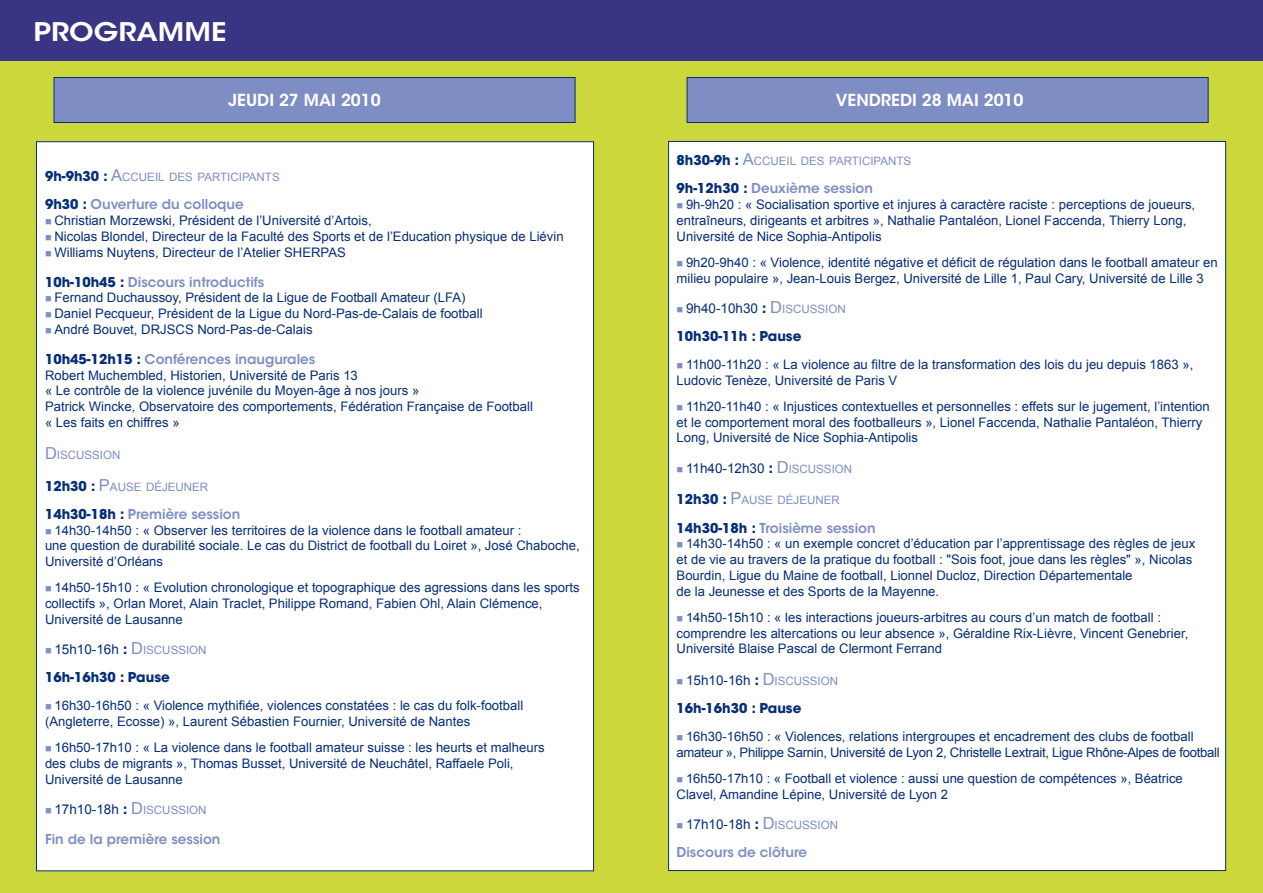
<style>
.page{position:relative;width:1263px;height:893px;background:#ccd73c}
.page>*{position:absolute;margin:0;border:0;box-sizing:border-box;transform-origin:0 0}
.t1{font:600 25.5px "ITC Avant Garde Std";color:#fff;scale:1.13 1}
.t2{font:600 16.5px "ITC Avant Garde Std";color:#fff}
.t3{font:600 13.5px "ITC Avant Garde Std";color:#7f8dc5}
.t4{font:13.5px "Arial";color:#062e77}
.t5{font:700 13.5px "ITC Avant Garde Std";color:#062e77}
.t6{font:13.2px/15.8px "Arial";color:#062e77}
.t7{font:13.2px/15.8px "Arial";letter-spacing:-.025em;color:#062e77}
.t8{font:11.55px "Arial";color:#7f8dc5}
.s1{font-family:"ITC Avant Garde Std";font-weight:700;font-size:13.5px;color:#062e77}
.s2{font-size:16.5px}
.s3{font-weight:700;color:#062e77}
.s4{color:#7f8dc5}
.s5{font-family:"ITC Avant Garde Std";font-weight:700}
.s6{font-size:16.5px;color:#7f8dc5}
.s7{font-size:11.55px;color:#7f8dc5}
</style>
<div class="page">
<div style="left:668px;top:141px;width:558px;height:730px;background:#fff;border:1px solid #062e77"></div>
<div style="left:0;top:0;width:1263px;height:60px;background:#383683"></div>
<div style="left:54px;top:77px;width:521px;height:46px;background:#7f8dc5;border:1px solid #062e77"></div>
<div style="left:687px;top:77px;width:521px;height:46px;background:#7f8dc5;border:1px solid #062e77"></div>
<div style="left:36px;top:141px;width:558px;height:730px;background:#fff;border:1px solid #062e77"></div>
<h1 class="t1" style="left:34px;top:15px;width:172px">PROGRAMME</h1>
<p class="t2" style="left:228px;top:90px;width:154px">JEUDI 27 MAI 2010</p>
<p class="t2" style="left:836px;top:90px;width:189px">VENDREDI 28 MAI 2010</p>
<p class="t8" style="left:45px;top:170px;width:236px"><span class="s1">9h-9h30 :</span> <span class="s2">A</span>CCUEIL DES PARTICIPANTS</p>
<p class="t3" style="left:45px;top:196px;width:200px"><span class="s3">9h30 :</span> Ouverture du colloque</p>
<p class="t6" style="left:45px;top:213px;width:328px"><span class="s4">■</span> Christian Morzewski, Président de l’Université d’Artois,</p>
<p class="t6" style="left:45px;top:229px;width:520px"><span class="s4">■</span> Nicolas Blondel, Directeur de la Faculté des Sports et de l’Education physique de Liévin</p>
<p class="t6" style="left:45px;top:244px;width:302px"><span class="s4">■</span> Williams Nuytens, Directeur de l’Atelier SHERPAS</p>
<p class="t3" style="left:45px;top:273px;width:221px"><span class="s3">10h-10h45 :</span> Discours introductifs</p>
<p class="t6" style="left:45px;top:290px;width:422px"><span class="s4">■</span> Fernand Duchaussoy, Président de la Ligue de Football Amateur (LFA)</p>
<p class="t6" style="left:45px;top:306px;width:439px"><span class="s4">■</span> Daniel Pecqueur, Président de la Ligue du Nord-Pas-de-Calais de football</p>
<p class="t6" style="left:45px;top:322px;width:269px"><span class="s4">■</span> André Bouvet, DRJSCS Nord-Pas-de-Calais</p>
<p class="t3" style="left:45px;top:350px;width:272px"><span class="s3">10h45-12h15 :</span> Conférences inaugurales</p>
<p class="t6" style="left:45px;top:367px;width:489px">Robert Muchembled, Historien, Université de Paris 13<br>« Le contrôle de la violence juvénile du Moyen-âge à nos jours »<br>Patrick Wincke, Observatoire des comportements, Fédération Française de Football « Les faits en chiffres »</p>
<p class="t8" style="left:45px;top:447px;width:77px"><span class="s2">D</span>ISCUSSION</p>
<p class="t8" style="left:45px;top:479px;width:165px"><span class="s1">12h30 :</span> <span class="s2">P</span>AUSE DÉJEUNER</p>
<p class="t3" style="left:45px;top:505px;width:197px"><span class="s3">14h30-18h :</span> Première session</p>
<p class="t6" style="left:45px;top:522px;width:536px"><span class="s4">■</span> 14h30-14h50 : « Observer les territoires de la violence dans le football amateur :<br>une question de durabilité sociale. Le cas du District de football du Loiret », José Chaboche,<br>Université d’Orléans</p>
<p class="t6" style="left:45px;top:580px;width:536px"><span class="s4">■</span> 14h50-15h10 : « Evolution chronologique et topographique des agressions dans les sports collectifs », Orlan Moret, Alain Traclet, Philippe Romand, Fabien Ohl, Alain Clémence,<br>Université de Lausanne</p>
<p class="t4" style="left:45px;top:640px;width:163px"><span class="s4">■</span> 15h10-16h <span class="s5">:</span> <span class="s6">D</span><span class="s7">ISCUSSION</span></p>
<p class="t5" style="left:45px;top:669px;width:126px">16h-16h30 : Pause</p>
<p class="t6" style="left:45px;top:698px;width:480px"><span class="s4">■</span> 16h30-16h50 : « Violence mythifiée, violences constatées : le cas du folk-football (Angleterre, Ecosse) », Laurent Sébastien Fournier, Université de Nantes</p>
<p class="t6" style="left:45px;top:740px;width:501px"><span class="s4">■</span> 16h50-17h10 : « La violence dans le football amateur suisse : les heurts et malheurs des clubs de migrants », Thomas Busset, Université de Neuchâtel, Raffaele Poli,<br>Université de Lausanne</p>
<p class="t4" style="left:45px;top:800px;width:163px"><span class="s4">■</span> 17h10-18h <span class="s5">:</span> <span class="s6">D</span><span class="s7">ISCUSSION</span></p>
<p class="t3" style="left:45px;top:830px;width:177px">Fin de la première session</p>
<p class="t8" style="left:676px;top:153px;width:236px"><span class="s1">8h30-9h :</span> <span class="s2">A</span>CCUEIL DES PARTICIPANTS</p>
<p class="t3" style="left:676px;top:180px;width:198px"><span class="s3">9h-12h30 :</span> Deuxième session</p>
<p class="t6" style="left:676px;top:197px;width:520px"><span class="s4">■</span> 9h-9h20 : « Socialisation sportive et injures à caractère raciste : perceptions de joueurs, entraîneurs, dirigeants et arbitres », Nathalie Pantaléon, Lionel Faccenda, Thierry Long,<br>Université de Nice Sophia-Antipolis</p>
<p class="t6" style="left:676px;top:254px;width:543px"><span class="s4">■</span> 9h20-9h40 : « Violence, identité négative et déficit de régulation dans le football amateur en milieu populaire », Jean-Louis Bergez, Université de Lille 1, Paul Cary, Université de Lille 3</p>
<p class="t4" style="left:676px;top:299px;width:171px"><span class="s4">■</span> 9h40-10h30 <span class="s5">:</span> <span class="s6">D</span><span class="s7">ISCUSSION</span></p>
<p class="t5" style="left:676px;top:327px;width:126px">10h30-11h : Pause</p>
<p class="t6" style="left:676px;top:356px;width:518px"><span class="s4">■</span> 11h00-11h20 : « La violence au filtre de la transformation des lois du jeu depuis 1863 »,<br>Ludovic Tenèze, Université de Paris V</p>
<p class="t6" style="left:676px;top:398px;width:535px"><span class="s4">■</span> 11h20-11h40 : « Injustices contextuelles et personnelles : effets sur le jugement, l’intention et le comportement moral des footballeurs », Lionel Faccenda, Nathalie Pantaléon, Thierry<br>Long, Université de Nice Sophia-Antipolis</p>
<p class="t4" style="left:676px;top:459px;width:177px"><span class="s4">■</span> 11h40-12h30 <span class="s5">:</span> <span class="s6">D</span><span class="s7">ISCUSSION</span></p>
<p class="t8" style="left:676px;top:493px;width:165px"><span class="s1">12h30 :</span> <span class="s2">P</span>AUSE DÉJEUNER</p>
<p class="t3" style="left:676px;top:519px;width:201px"><span class="s3">14h30-18h :</span> Troisième session</p>
<p class="t6" style="left:676px;top:536px;width:520px"><span class="s4">■</span> 14h30-14h50 : « un exemple concret d’éducation par l’apprentissage des règles de jeux et de vie au travers de la pratique du football : "Sois foot, joue dans les règles" », Nicolas Bourdin, Ligue du Maine de football, Lionnel Ducloz, Direction Départementale<br>de la Jeunesse et des Sports de la Mayenne.</p>
<p class="t6" style="left:676px;top:609px;width:513px"><span class="s4">■</span> 14h50-15h10 : « les interactions joueurs-arbitres au cours d’un match de football : comprendre les altercations ou leur absence », Géraldine Rix-Lièvre, Vincent Genebrier,<br>Université Blaise Pascal de Clermont Ferrand</p>
<p class="t4" style="left:676px;top:671px;width:163px"><span class="s4">■</span> 15h10-16h <span class="s5">:</span> <span class="s6">D</span><span class="s7">ISCUSSION</span></p>
<p class="t5" style="left:676px;top:700px;width:126px">16h-16h30 : Pause</p>
<p class="t7" style="left:676px;top:729px;width:545px"><span class="s4">■</span> 16h30-16h50 : « Violences, relations intergroupes et encadrement des clubs de football amateur », Philippe Sarnin, Université de Lyon 2, Christelle Lextrait, Ligue Rhône-Alpes de football</p>
<p class="t6" style="left:676px;top:771px;width:508px"><span class="s4">■</span> 16h50-17h10 : « Football et violence : aussi une question de compétences », Béatrice<br>Clavel, Amandine Lépine, Université de Lyon 2</p>
<p class="t4" style="left:676px;top:815px;width:163px"><span class="s4">■</span> 17h10-18h <span class="s5">:</span> <span class="s6">D</span><span class="s7">ISCUSSION</span></p>
<p class="t3" style="left:676px;top:844px;width:132px">Discours de clôture</p>
</div>
